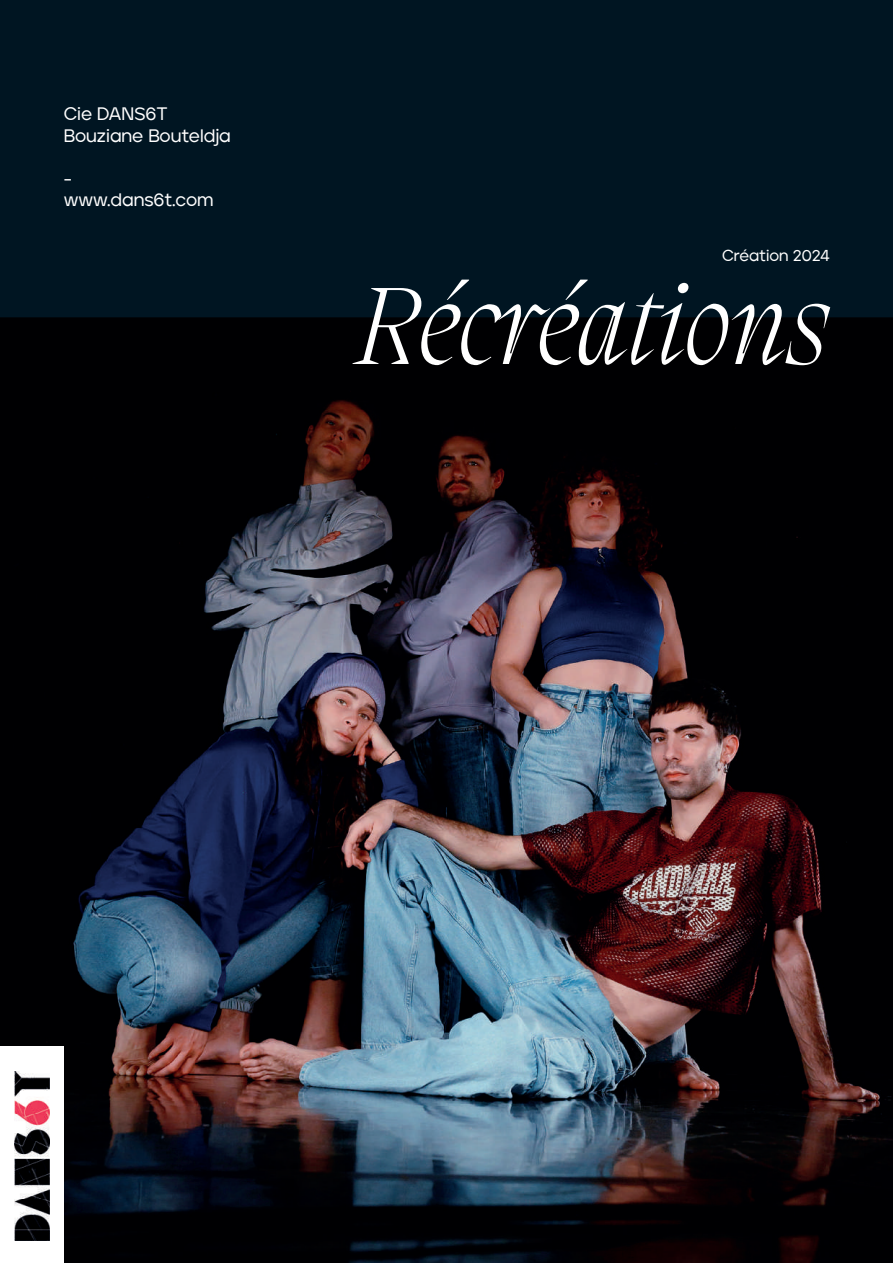
<style>
.page{position:relative;width:893px;height:1263px;background:#fff}
.page>*{position:absolute;margin:0;border:0;box-sizing:border-box;transform-origin:0 0}
.t1{font:italic 200 112.5px "Migra";color:#fff}
.t2{font:500 18px/21.6px "Jeko";color:#fff}
.t3{font:500 15.75px "Jeko";color:#fff}
</style>
<div class="page">
<div style="left:0;top:0;width:893px;height:427px;background:#001522"></div>
<img style="left:0;top:317px;width:893px;height:946px">
<div style="left:0;top:1047px;width:64px;height:216px;background:#fff"></div>
<img style="left:14px;top:1071px;width:35px;height:170px">
<p class="t2" style="left:64px;top:103px;width:169px">Cie DANS6T<br>Bouziane Bouteldja</p>
<p class="t2" style="left:64px;top:168px;width:151px">- www.dans6t.com</p>
<p class="t3" style="left:722px;top:246px;width:109px">Création 2024</p>
<h1 class="t1" style="left:357px;top:254px;width:474px">Récréations</h1>
</div>
